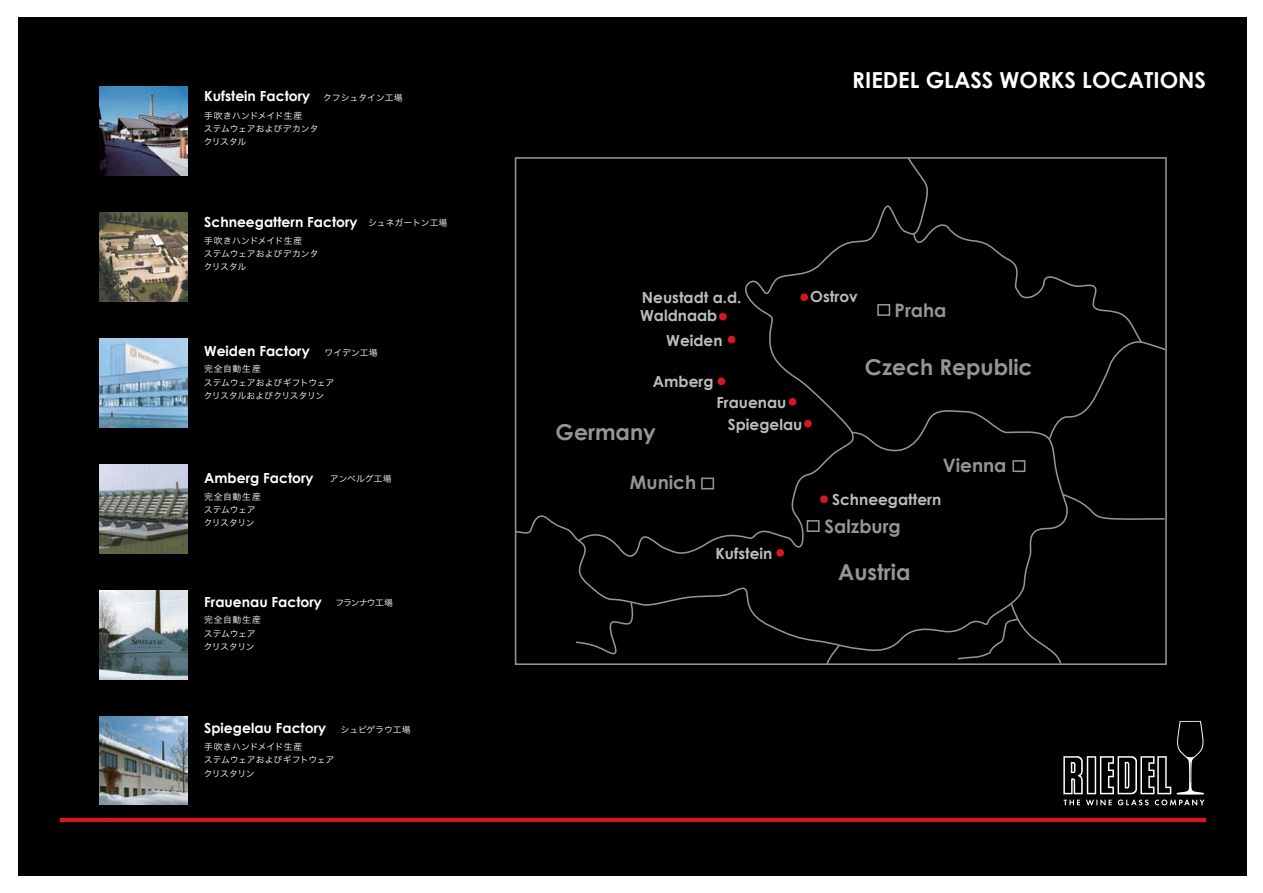
<style>
.page{position:relative;width:1263px;height:893px;background:#fff}
.page>*{position:absolute;margin:0;border:0;box-sizing:border-box;transform-origin:0 0}
.t1{font:700 22.05px "Century Gothic";color:#fff}
.t2{font:700 21.9px "Century Gothic";color:#939598}
.t3{font:700 18.6px "Century Gothic";color:#939598}
.t4{font:700 15.3px/21.9px "Century Gothic";color:#bcbdc0}
.t5{font:700 13.95px "Century Gothic";color:#fff}
.t6{font:8.85px/13.2px "Hira Kaku Pro W3";letter-spacing:-.01em;color:#fff}
.s1{font-family:"Hira Kaku Pro W3";font-weight:400;font-size:8.85px}
</style>
<div class="page">
<div style="left:18px;top:17px;width:1229px;height:859px;background:#000"></div>
<hr style="left:60px;top:818px;width:1146px;height:4px;background:#d7171f">
<svg style="left:1070px;top:496px;width:94px;height:24px"></svg>
<svg style="left:514px;top:408px;width:556px;height:247px"></svg>
<svg style="left:577px;top:160px;width:353px;height:401px"></svg>
<svg style="left:912px;top:221px;width:252px;height:219px"></svg>
<svg style="left:956px;top:602px;width:106px;height:60px"></svg>
<svg style="left:825px;top:644px;width:16px;height:18px"></svg>
<svg style="left:574px;top:601px;width:62px;height:54px"></svg>
<div style="left:1012px;top:460px;width:13px;height:12px;border:2px solid #939598"></div>
<div style="left:877px;top:304px;width:13px;height:12px;border:2px solid #939598"></div>
<div style="left:807px;top:520px;width:12px;height:12px;border:2px solid #939598"></div>
<div style="left:701px;top:478px;width:13px;height:11px;border:2px solid #939598"></div>
<div style="left:776px;top:549px;width:8px;height:8px;background:#d7171f;border-radius:50%"></div>
<div style="left:717px;top:377px;width:8px;height:8px;background:#d7171f;border-radius:50%"></div>
<div style="left:789px;top:398px;width:7px;height:8px;background:#d7171f;border-radius:50%"></div>
<div style="left:804px;top:420px;width:8px;height:8px;background:#d7171f;border-radius:50%"></div>
<div style="left:820px;top:495px;width:8px;height:8px;background:#d7171f;border-radius:50%"></div>
<div style="left:728px;top:336px;width:7px;height:7px;background:#d7171f;border-radius:50%"></div>
<div style="left:719px;top:313px;width:8px;height:7px;background:#d7171f;border-radius:50%"></div>
<div style="left:800px;top:293px;width:8px;height:8px;background:#d7171f;border-radius:50%"></div>
<div style="left:515px;top:157px;width:652px;height:508px;border:2px solid #939598"></div>
<img style="left:99px;top:339px;width:88px;height:88px">
<img style="left:99px;top:716px;width:88px;height:89px">
<img style="left:99px;top:465px;width:88px;height:88px">
<img style="left:99px;top:591px;width:88px;height:88px">
<img style="left:99px;top:213px;width:88px;height:88px">
<img style="left:99px;top:87px;width:88px;height:88px">
<svg style="left:1063px;top:721px;width:142px;height:84px"></svg>
<h3 class="t5" style="left:204px;top:87px;width:200px">Kufstein Factory <span class="s1">クフシュタイン工場</span></h3>
<p class="t6" style="left:204px;top:108px;width:116px">手吹きハンドメイド生産<br>ステムウェアおよびデカンタクリスタル</p>
<h3 class="t5" style="left:204px;top:213px;width:245px">Schneegattern Factory <span class="s1">シュネガートン工場</span></h3>
<p class="t6" style="left:204px;top:233px;width:116px">手吹きハンドメイド生産<br>ステムウェアおよびデカンタクリスタル</p>
<h3 class="t5" style="left:204px;top:342px;width:175px">Weiden Factory <span class="s1">ワイデン工場</span></h3>
<p class="t6" style="left:204px;top:362px;width:141px">完全自動生産　<br>ステムウェアおよびギフトウェア　クリスタルおよびクリスタリン</p>
<h3 class="t5" style="left:204px;top:469px;width:189px">Amberg Factory <span class="s1">アンベルグ工場</span></h3>
<p class="t6" style="left:204px;top:489px;width:68px">完全自動生産　ステムウェア<br>クリスタリン</p>
<h3 class="t5" style="left:204px;top:593px;width:190px">Frauenau Factory <span class="s1">フランナウ工場</span></h3>
<p class="t6" style="left:204px;top:613px;width:68px">完全自動生産　ステムウェア<br>クリスタリン</p>
<h3 class="t5" style="left:204px;top:719px;width:208px">Spiegelau Factory <span class="s1">シュピゲラウ工場</span></h3>
<p class="t6" style="left:204px;top:739px;width:132px">手吹きハンドメイド生産　<br>ステムウェアおよびギフトウェアクリスタリン</p>
<h1 class="t1" style="left:852px;top:66px;width:355px">RIEDEL GLASS WORKS LOCATIONS</h1>
<h3 class="t4" style="left:642px;top:286px;width:101px">Neustadt a.d.</h3>
<h3 class="t4" style="left:640px;top:304px;width:79px">Waldnaab</h3>
<h3 class="t4" style="left:666px;top:329px;width:58px">Weiden</h3>
<h3 class="t4" style="left:653px;top:370px;width:62px">Amberg</h3>
<h2 class="t2" style="left:556px;top:418px;width:102px">Germany</h2>
<h3 class="t3" style="left:630px;top:471px;width:68px">Munich</h3>
<h3 class="t4" style="left:728px;top:391px;width:76px;text-indent:-11px">Frauenau<br>Spiegelau</h3>
<h3 class="t4" style="left:715px;top:542px;width:58px">Kufstein</h3>
<h3 class="t4" style="left:810px;top:286px;width:49px">Ostrov</h3>
<h3 class="t3" style="left:895px;top:299px;width:53px">Praha</h3>
<h2 class="t2" style="left:865px;top:353px;width:169px">Czech Republic</h2>
<h3 class="t3" style="left:943px;top:454px;width:65px">Vienna</h3>
<h3 class="t4" style="left:832px;top:488px;width:111px">Schneegattern</h3>
<h3 class="t3" style="left:824px;top:514px;width:78px">Salzburg</h3>
<h2 class="t2" style="left:838px;top:558px;width:74px">Austria</h2>
</div>
